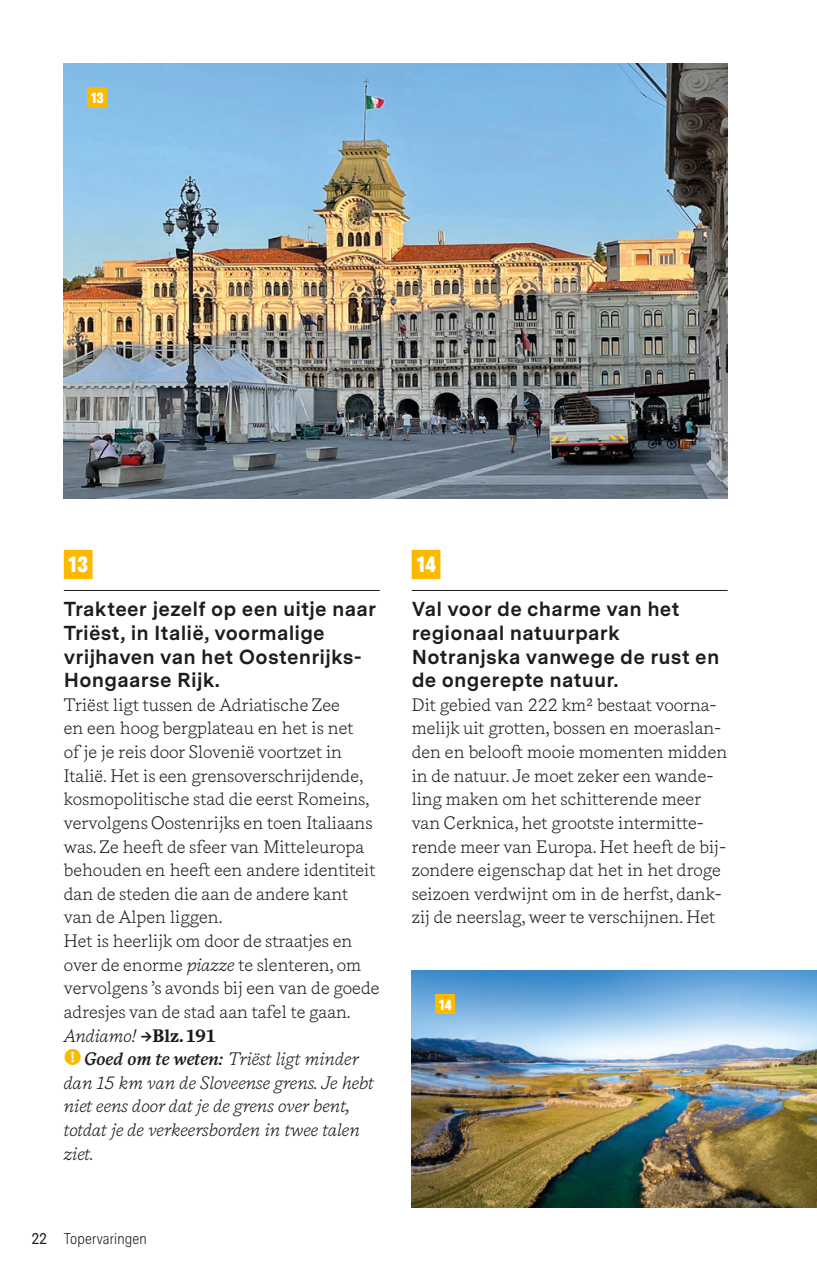
<style>
.page{position:relative;width:817px;height:1276px;background:#fff}
.page>*{position:absolute;margin:0;border:0;box-sizing:border-box;transform-origin:0 0}
.t1{font:900 condensed 22.5px "Messina Sans";color:#fff}
.t2{font:700 20.25px/23.6px "Messina Sans";letter-spacing:.01em;color:#1d1d1b}
.t3{font:300 18px/23.6px "Messina Serif";letter-spacing:-.005em;color:#1d1d1b}
.t4{font:300 condensed 15.75px "Messina Sans";letter-spacing:.01em;color:#1d1d1b}
.t5{font:900 condensed 14.85px "Messina Sans";color:#fff}
.s1{font-style:italic}
.s2{font-weight:700}
.s3{font-family:"Trotter Iconen";font-weight:400;color:#fbba00}
.s4{font-weight:600;font-style:italic}
.s5{font-weight:400}
</style>
<div class="page">
<div style="left:64px;top:550px;width:28px;height:29px;background:#fbba00"></div>
<hr style="left:64px;top:590px;width:315px;height:1px;background:#1d1d1b">
<div style="left:411px;top:550px;width:29px;height:29px;background:#fbba00"></div>
<hr style="left:411px;top:590px;width:316px;height:1px;background:#1d1d1b">
<img style="left:64px;top:64px;width:663px;height:434px">
<img style="left:411px;top:970px;width:405px;height:237px">
<div style="left:87px;top:87px;width:20px;height:20px;background:#fbba00"></div>
<div style="left:435px;top:994px;width:20px;height:20px;background:#fbba00"></div>
<p class="t5" style="left:91px;top:87px;width:15px">13</p>
<p class="t1" style="left:68px;top:547px;width:22px">13</p>
<p class="t2" style="left:64px;top:596px;width:314px">Trakteer jezelf op een uitje naar<br>Triëst, in Italië, voormalige vrijhaven van het Oostenrijks-<br>Hongaarse Rijk.</p>
<p class="t3" style="left:64px;top:692px;width:317px">Triëst ligt tussen de Adriatische Zee<br>en een hoog bergplateau en het is net<br>of je je reis door Slovenië voortzet in Italië. Het is een grensoverschrijdende, kosmopolitische stad die eerst Romeins, vervolgens Oostenrijks en toen Italiaans was. Ze heeft de sfeer van Mitteleuropa behouden en heeft een andere identiteit dan de steden die aan de andere kant van de Alpen liggen.<br>Het is heerlijk om door de straatjes en over de enorme <span class="s1">piazze</span> te slenteren, om vervolgens ’s avonds bij een van de goede adresjes van de stad aan tafel te gaan.<br><span class="s1">Andiamo!</span> <span class="s2">→Blz. 191<br></span><span class="s3">!</span><span class="s4">Goed om te weten:</span> <span class="s1">Triëst ligt minder dan 15 km van de Sloveense grens. Je hebt niet eens door dat je de grens over bent, totdat je de verkeersborden in twee talen ziet.</span></p>
<p class="t4" style="left:32px;top:1227px;width:116px"><span class="s5">22</span> Topervaringen</p>
<p class="t1" style="left:416px;top:547px;width:21px">14</p>
<p class="t2" style="left:411px;top:596px;width:309px">Val voor de charme van het regionaal natuurpark<br>Notranjska vanwege de rust en de ongerepte natuur.</p>
<p class="t3" style="left:411px;top:692px;width:317px">Dit gebied van 222 km² bestaat voorna&shy;melijk uit grotten, bossen en moeraslan&shy;den en belooft mooie momenten midden in de natuur. Je moet zeker een wande&shy;ling maken om het schitterende meer van Cerknica, het grootste intermitte&shy;rende meer van Europa. Het heeft de bij&shy;zondere eigenschap dat het in het droge seizoen verdwijnt om in de herfst, dank&shy;zij de neerslag, weer te verschijnen. Het</p>
<p class="t5" style="left:438px;top:993px;width:14px">14</p>
</div>
